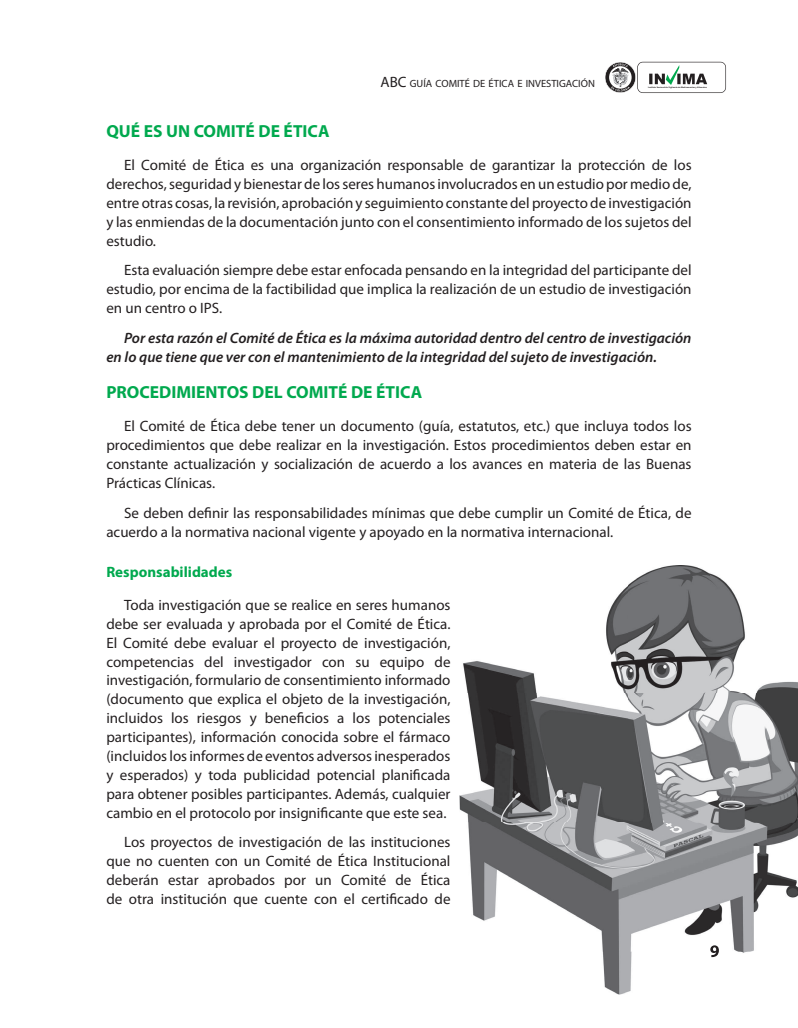
<style>
.page{position:relative;width:798px;height:1028px;background:#fff}
.page>*{position:absolute;margin:0;border:0;box-sizing:border-box;transform-origin:0 0}
.t1{font:700 17.5px "Myriad Pro";color:#00a94e}
.t2{font:15px/18.9px "Myriad Pro";color:#231f20;text-align:justify}
.t3{font:italic 600 15px/18.9px "Myriad Pro";color:#231f20}
.t4{font:700 15px "Myriad Pro";color:#00a94e}
.t5{font:10.5px "Myriad Pro";color:#231f20}
.t6{font:700 2px "Arial";color:#231f20}
.s1{font-size:15px}
</style>
<div class="page">
<svg style="left:605px;top:62px;width:120px;height:31px"></svg>
<img style="left:459px;top:565px;width:338px;height:429px">
<svg style="left:710px;top:945px;width:8px;height:12px"></svg>
<p class="t5" style="left:380px;top:77px;width:216px"><span class="s1">ABC</span> GUÍA COMITÉ DE ÉTICA E INVESTIGACIÓN</p>
<p class="t6" style="left:648px;top:86px;width:60px">Instituto Nacional de Vigilancia de Medicamentos y Alimentos</p>
<p class="t1" style="left:106px;top:120px;width:225px">QUÉ ES UN COMITÉ DE ÉTICA</p>
<p class="t2" style="left:106px;top:156px;width:586px;text-indent:18px">El Comité de Ética es una organización responsable de garantizar la protección de los derechos, seguridad y bienestar de los seres humanos involucrados en un estudio por medio de, entre otras cosas, la revisión, aprobación y seguimiento constante del proyecto de investigación y las enmiendas de la documentación junto con el consentimiento informado de los sujetos del estudio.</p>
<p class="t2" style="left:106px;top:261px;width:586px;text-indent:18px">Esta evaluación siempre debe estar enfocada pensando en la integridad del participante del estudio, por encima de la factibilidad que implica la realización de un estudio de investigación en un centro o IPS.</p>
<p class="t3" style="left:106px;top:328px;width:586px;text-indent:18px">Por esta razón el Comité de Ética es la máxima autoridad dentro del centro de investigación en lo que tiene que ver con el mantenimiento de la integridad del sujeto de investigación.</p>
<p class="t1" style="left:106px;top:381px;width:317px">PROCEDIMIENTOS DEL COMITÉ DE ÉTICA</p>
<p class="t2" style="left:106px;top:416px;width:586px;text-indent:18px">El Comité de Ética debe tener un documento (guía, estatutos, etc.) que incluya todos los procedimientos que debe realizar en la investigación. Estos procedimientos deben estar en constante actualización y socialización de acuerdo a los avances en materia de las Buenas Prácticas Clínicas.</p>
<p class="t2" style="left:106px;top:503px;width:586px;text-indent:18px">Se deben definir las responsabilidades mínimas que debe cumplir un Comité de Ética, de acuerdo a la normativa nacional vigente y apoyado en la normativa internacional.</p>
<p class="t4" style="left:106px;top:562px;width:127px">Responsabilidades</p>
<p class="t2" style="left:106px;top:595px;width:345px;text-indent:18px">Toda investigación que se realice en seres humanos debe ser evaluada y aprobada por el Comité de Ética.<br>El Comité debe evaluar el proyecto de investigación, competencias del investigador con su equipo de investigación, formulario de consentimiento informado (documento que explica el objeto de la investigación, incluidos los riesgos y beneficios a los potenciales participantes), información conocida sobre el fármaco (incluidos los informes de eventos adversos inesperados y esperados) y toda publicidad potencial planificada para obtener posibles participantes. Además, cualquier cambio en el protocolo por insignificante que este sea.</p>
<p class="t2" style="left:106px;top:832px;width:345px;text-indent:18px">Los proyectos de investigación de las instituciones que no cuenten con un Comité de Ética Institucional deberán estar aprobados por un Comité de Ética de otra institución que cuente con el certificado de</p>
</div>
